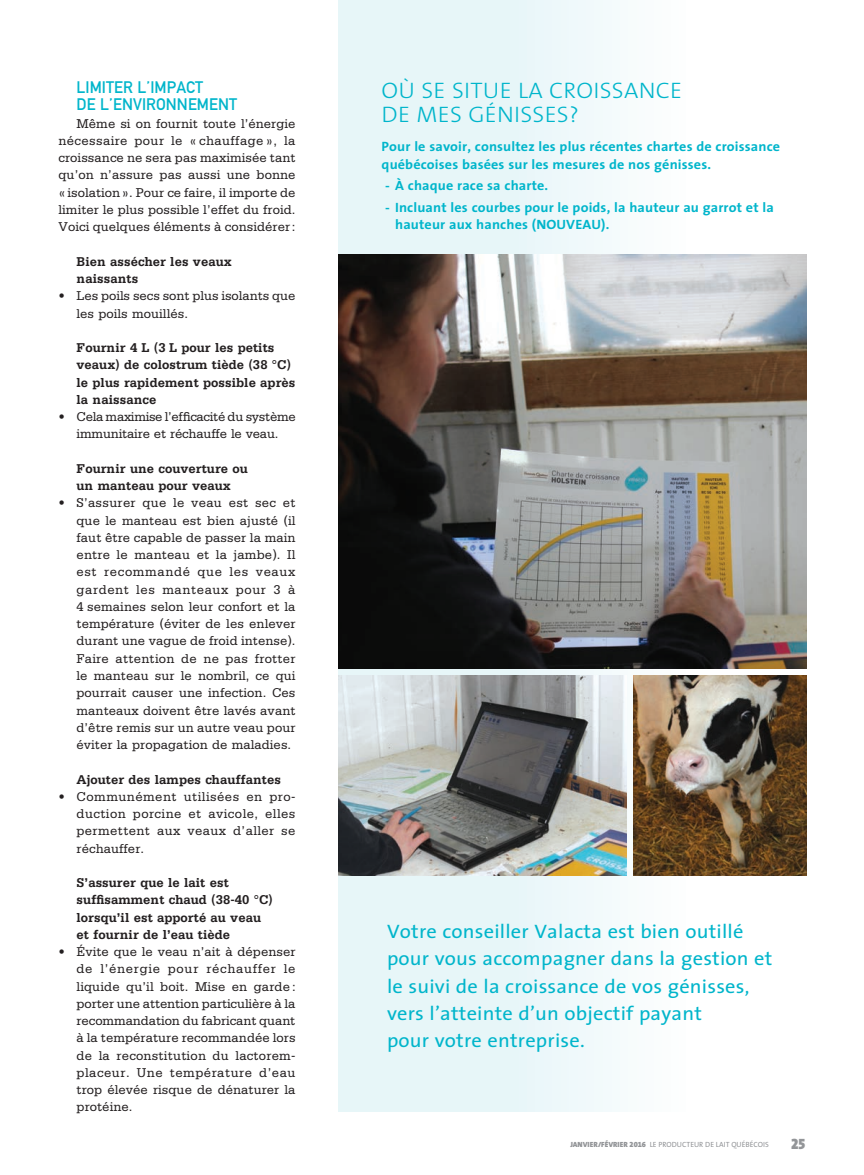
<style>
.page{position:relative;width:864px;height:1175px;background:#fff}
.page>*{position:absolute;margin:0;border:0;box-sizing:border-box;transform-origin:0 0}
.t1{font:300 22.5px/24px "The Sans";letter-spacing:.01em;color:#00b5cb;scale:1.05 1}
.t2{font:19.5px/27px "The Sans";letter-spacing:.01em;color:#00b5cb;scale:1.05 1}
.t3{font:16.5px/17.2px "DIN Mittelschrift";letter-spacing:.005em;color:#00b5cb}
.t4{font:15px "The Mix Black Caps";color:#939598}
.t5{font:13.5px/17.2px "Serifa";letter-spacing:.005em;color:#231f20;text-align:justify}
.t6{font:700 13.5px/17.2px "Serifa";letter-spacing:.005em;color:#231f20}
.t7{font:700 13.5px/17.2px "The Sans";letter-spacing:.01em;color:#00b5cb;scale:1.05 1}
.t8{font:13.5px/17.2px "Serifa";letter-spacing:-.02em;color:#231f20;text-align:center}
.t9{font:7.5px "The Sans";color:#939598}
.s1{font-weight:900}
.s2{font-family:"The Sans Black Expert"}
</style>
<div class="page">
<div style="left:338px;top:0;width:348px;height:1111px;background:linear-gradient(to right,#e0f3f6,#f7fbfc)"></div>
<img style="left:634px;top:675px;width:172px;height:200px">
<img style="left:338px;top:254px;width:468px;height:414px">
<img style="left:338px;top:675px;width:288px;height:200px">
<p class="t3" style="left:77px;top:80px;width:162px">LIMITER L’IMPACT<br>DE L’ENVIRONNEMENT</p>
<p class="t5" style="left:59px;top:116px;width:239px;text-indent:18px">Même si on fournit toute l’énergie nécessaire pour le « chauffage », la croissance ne sera pas maximisée tant qu’on n’assure pas aussi une bonne «isolation». Pour ce faire, il importe de limiter le plus possible l’effet du froid.<br>Voici quelques éléments à considérer:</p>
<p class="t6" style="left:77px;top:254px;width:157px">Bien assécher les veaux naissants</p>
<p class="t5" style="left:77px;top:288px;width:220px;text-indent:-18px">• Les poils secs sont plus isolants que les poils mouillés.</p>
<p class="t6" style="left:77px;top:340px;width:220px">Fournir 4 L (3 L pour les petits veaux) de colostrum tiède (38 °C) le plus rapidement possible après la naissance</p>
<p class="t8" style="left:59px;top:409px;width:239px">• Cela maximise l’efficacité du système immunitaire et réchauffe le veau.</p>
<p class="t6" style="left:77px;top:461px;width:173px">Fournir une couverture ou un manteau pour veaux</p>
<p class="t5" style="left:77px;top:495px;width:221px;text-indent:-18px">• S’assurer que le veau est sec et que le manteau est bien ajusté (il faut être capable de passer la main entre le manteau et la jambe). Il est recommandé que les veaux gardent les manteaux pour 3 à 4 semaines selon leur confort et la température (éviter de les enlever durant une vague de froid intense).<br>Faire attention de ne pas frotter le manteau sur le nombril, ce qui pourrait causer une infection. Ces manteaux doivent être lavés avant d’être remis sur un autre veau pour éviter la propagation de maladies.</p>
<p class="t6" style="left:77px;top:771px;width:206px">Ajouter des lampes chauffantes</p>
<p class="t5" style="left:77px;top:789px;width:220px;text-indent:-18px">• Communément utilisées en pro&shy;duction porcine et avicole, elles permettent aux veaux d’aller se réchauffer.</p>
<p class="t6" style="left:77px;top:875px;width:198px">S’assurer que le lait est suffisamment chaud (38-40 °C) lorsqu’il est apporté au veau et fournir de l’eau tiède</p>
<p class="t5" style="left:77px;top:944px;width:221px;text-indent:-18px">• Évite que le veau n’ait à dépenser de l’énergie pour réchauffer le liquide qu’il boit. Mise en garde : porter une attention particulière à la recommandation du fabricant quant à la température recommandée lors de la reconstitution du lactorem&shy;placeur. Une température d’eau trop élevée risque de dénaturer la protéine.</p>
<p class="t1" style="left:382px;top:81px;width:288px">OÙ SE SITUE LA CROISSANCE<br>DE MES GÉNISSES?</p>
<p class="t7" style="left:382px;top:139px;width:381px">Pour le savoir, consultez les plus récentes chartes de croissance québécoises basées sur les mesures de nos génisses.</p>
<p class="t7" style="left:385px;top:178px;width:157px">- À chaque race sa charte.</p>
<p class="t7" style="left:395px;top:200px;width:362px;text-indent:-10px">- Incluant les courbes pour le poids, la hauteur au garrot et la hauteur aux hanches (NOUVEAU).</p>
<p class="t2" style="left:387px;top:920px;width:369px">Votre conseiller Valacta est bien outillé pour vous accompagner dans la gestion et le suivi de la croissance de vos génisses, vers l’atteinte d’un objectif payant<br>pour votre entreprise.</p>
<p class="t9" style="left:570px;top:1141px;width:200px"><span class="s1">JANVIER/FÉVRIER</span> <span class="s2">2016</span> LE PRODUCTEUR DE LAIT QUÉBÉCOIS</p>
<p class="t4" style="left:791px;top:1139px;width:16px">25</p>
</div>
